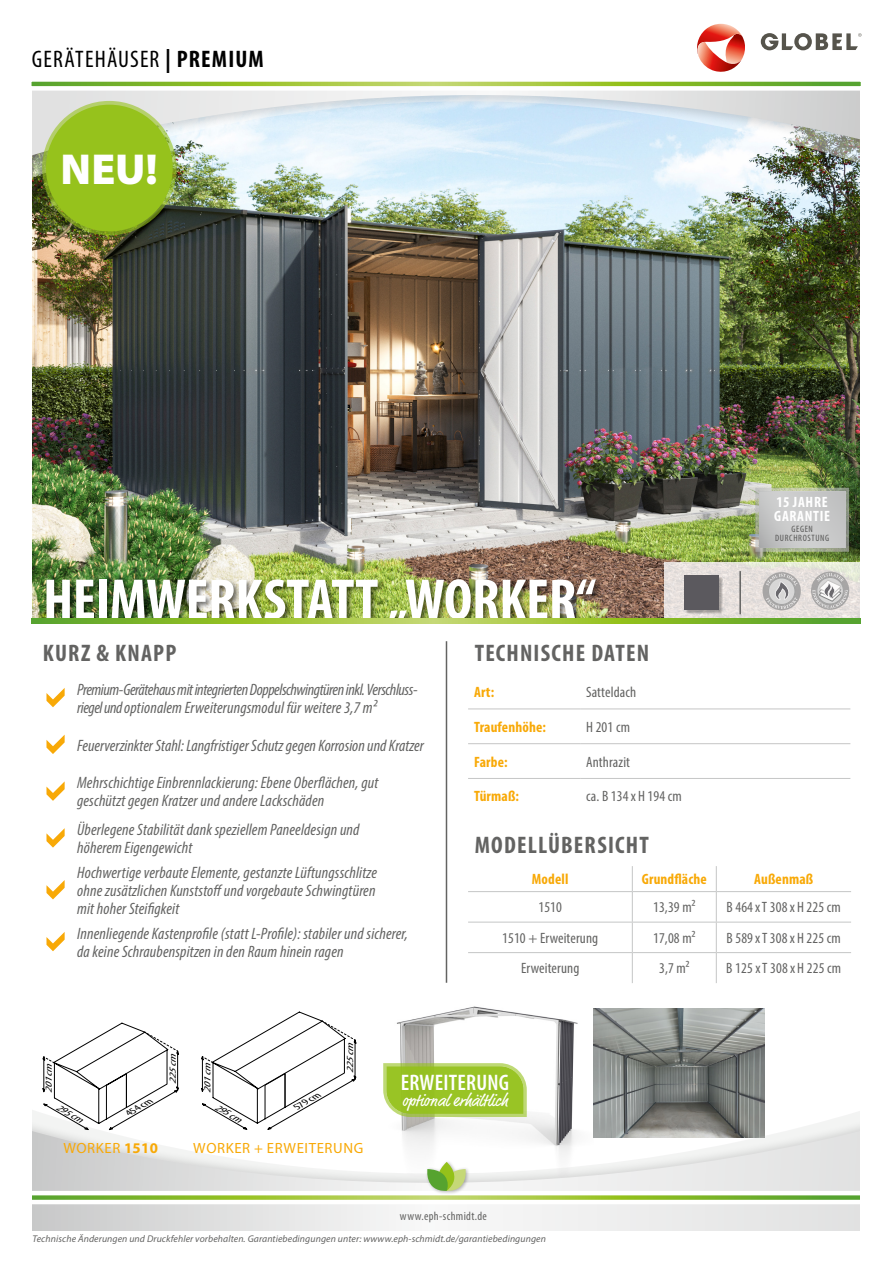
<style>
.page{position:relative;width:893px;height:1263px;background:#fff}
.page>*{position:absolute;margin:0;border:0;box-sizing:border-box;transform-origin:0 0}
.t1{font:700 condensed 58.5px "Myriad Pro";letter-spacing:-.005em;color:#fff}
.t2{font:900 43.5px "Myriad Pro";color:#fff}
.t3{font:700 condensed 24px "Myriad Pro";letter-spacing:.05em;color:#636362}
.t4{font:condensed 24px "Myriad Pro";letter-spacing:.05em;color:#000}
.t5{font:600 condensed 22.5px "Myriad Pro";letter-spacing:.01em;color:#fff}
.t6{font:16.95px "Market Pro";letter-spacing:-.005em;color:#fff}
.t7{font:italic condensed 16.5px/18px "Myriad Pro";letter-spacing:.01em;color:#636362}
.t8{font:italic condensed 16.5px/18px "Myriad Pro";letter-spacing:-.025em;color:#636362}
.t9{font:condensed 15px "Myriad Pro";letter-spacing:.01em;color:#636362}
.t10{font:700 condensed 15px "Myriad Pro";letter-spacing:.01em;color:#f8a907}
.t11{font:700 condensed 15px/13.5px "Myriad Pro";letter-spacing:.045em;color:#fff}
.t12{font:14.85px "Myriad Pro";letter-spacing:.04em;color:#f8a907}
.t13{font:condensed 12px "Myriad Pro";letter-spacing:.03em;color:#626261}
.t14{font:italic 9.75px "Myriad Pro";letter-spacing:.01em;color:#636362}
.t15{font:italic condensed 9.3px "Myriad Pro";color:#000;scale:1.42 1}
.t16{font:condensed 9.3px/9.3px "Myriad Pro";letter-spacing:.07em;color:#565655;text-align:center}
.s1{font-weight:700}
</style>
<div class="page">
<img style="left:396px;top:974px;width:182px;height:86px">
<img style="left:593px;top:1009px;width:171px;height:51px">
<img style="left:32px;top:225px;width:828px;height:394px">
<svg style="left:356px;top:1060px;width:409px;height:26px"></svg>
<div style="left:0;top:1086px;width:893px;height:113px;background:#000;opacity:.15"></div>
<svg style="left:32px;top:1094px;width:829px;height:137px"></svg>
<svg style="left:32px;top:1206px;width:829px;height:24px"></svg>
<div style="left:45px;top:578px;width:558px;height:55px;background:#000;opacity:.54"></div>
<img style="left:32px;top:193px;width:828px;height:32px">
<div style="left:14px;top:80px;width:879px;height:113px;background:#000;opacity:.15"></div>
<svg style="left:32px;top:93px;width:829px;height:63px;background:#d9e5ec"></svg>
<div style="left:0;top:0;width:32px;height:1263px;background:#fff"></div>
<div style="left:861px;top:0;width:32px;height:1263px;background:#fff"></div>
<svg style="left:46px;top:688px;width:19px;height:19px"></svg>
<svg style="left:46px;top:735px;width:19px;height:19px"></svg>
<svg style="left:46px;top:781px;width:19px;height:20px"></svg>
<svg style="left:46px;top:828px;width:19px;height:20px"></svg>
<svg style="left:46px;top:880px;width:19px;height:19px"></svg>
<svg style="left:46px;top:932px;width:19px;height:19px"></svg>
<hr style="left:446px;top:641px;width:1px;height:342px;background:#636362">
<div style="left:425px;top:1160px;width:45px;height:36px;background:#fff"></div>
<svg style="left:32px;top:1162px;width:829px;height:44px"></svg>
<div style="left:31px;top:621px;width:829px;height:17px;background:#fff"></div>
<svg style="left:31px;top:24px;width:831px;height:69px"></svg>
<svg style="left:664px;top:562px;width:197px;height:57px;background:#e2e0d7"></svg>
<hr style="left:739px;top:571px;width:2px;height:43px;background:#636362">
<div style="left:685px;top:577px;width:38px;height:37px;background:#000;opacity:.3"></div>
<div style="left:684px;top:576px;width:34px;height:34px;background:#5b595e"></div>
<svg style="left:32px;top:619px;width:829px;height:4px;background:#8ebd38"></svg>
<hr style="left:632px;top:892px;width:1px;height:30px;background:#c5c6c6">
<hr style="left:716px;top:892px;width:1px;height:30px;background:#c5c6c6">
<hr style="left:632px;top:922px;width:1px;height:30px;background:#c5c6c6">
<hr style="left:716px;top:922px;width:1px;height:30px;background:#c5c6c6">
<hr style="left:632px;top:953px;width:1px;height:30px;background:#c5c6c6">
<hr style="left:716px;top:953px;width:1px;height:30px;background:#c5c6c6">
<hr style="left:468px;top:891px;width:164px;height:1px;background:#c5c6c6">
<hr style="left:632px;top:891px;width:84px;height:1px;background:#c5c6c6">
<hr style="left:716px;top:891px;width:135px;height:1px;background:#c5c6c6">
<svg style="left:632px;top:866px;width:1px;height:25px"></svg>
<svg style="left:716px;top:866px;width:1px;height:25px"></svg>
<hr style="left:468px;top:922px;width:164px;height:1px;background:#c5c6c6">
<hr style="left:632px;top:922px;width:84px;height:1px;background:#c5c6c6">
<hr style="left:716px;top:922px;width:135px;height:1px;background:#c5c6c6">
<hr style="left:468px;top:952px;width:164px;height:1px;background:#c5c6c6">
<hr style="left:632px;top:952px;width:84px;height:1px;background:#c5c6c6">
<hr style="left:716px;top:952px;width:135px;height:1px;background:#c5c6c6">
<div style="left:46px;top:105px;width:127px;height:126px;background:#96c21c;border-radius:50%"></div>
<div style="left:42px;top:101px;width:134px;height:134px;border:8px solid #96c21c;border-radius:50%"></div>
<svg style="left:382px;top:1061px;width:146px;height:57px;background:#a6ca45"></svg>
<hr style="left:468px;top:708px;width:112px;height:1px;background:#c5c6c6">
<hr style="left:580px;top:708px;width:270px;height:1px;background:#c5c6c6">
<hr style="left:468px;top:743px;width:112px;height:1px;background:#c5c6c6">
<hr style="left:580px;top:743px;width:270px;height:1px;background:#c5c6c6">
<hr style="left:468px;top:778px;width:112px;height:1px;background:#c5c6c6">
<hr style="left:580px;top:778px;width:270px;height:1px;background:#c5c6c6">
<svg style="left:754px;top:486px;width:96px;height:67px;background:#bdc0b8"></svg>
<svg style="left:43px;top:1022px;width:136px;height:108px"></svg>
<svg style="left:201px;top:1012px;width:155px;height:117px"></svg>
<svg style="left:763px;top:572px;width:38px;height:38px"></svg>
<svg style="left:811px;top:572px;width:38px;height:38px"></svg>
<h3 class="t4" style="left:32px;top:44px;width:234px">GERÄTEHÄUSER <span class="s1">| PREMIUM</span></h3>
<h2 class="t2" style="left:61px;top:141px;width:99px">NEU!</h2>
<h1 class="t1" style="left:43px;top:563px;width:554px">HEIMWERKSTATT „WORKER“</h1>
<h3 class="t3" style="left:43px;top:638px;width:135px">KURZ &amp; KNAPP</h3>
<h3 class="t3" style="left:475px;top:638px;width:176px">TECHNISCHE DATEN</h3>
<p class="t11" style="left:774px;top:495px;width:57px">15 JAHRE<br>GARANTIE</p>
<p class="t16" style="left:775px;top:524px;width:56px">GEGEN<br>DURCHROSTUNG</p>
<p class="t8" style="left:77px;top:680px;width:342px">Premium-Gerätehaus mit integrierten Doppelschwingtüren inkl. Verschluss&shy;riegel und optionalem Erweiterungsmodul für weitere 3,7 m²</p>
<p class="t7" style="left:77px;top:736px;width:348px">Feuerverzinkter Stahl: Langfristiger Schutz gegen Korrosion und Kratzer</p>
<p class="t7" style="left:77px;top:774px;width:303px">Mehrschichtige Einbrennlackierung: Ebene Oberflächen, gut geschützt gegen Kratzer und andere Lackschäden</p>
<p class="t7" style="left:77px;top:820px;width:284px">Überlegene Stabilität dank speziellem Paneeldesign und höherem Eigengewicht</p>
<p class="t7" style="left:77px;top:863px;width:301px;text-align:justify">Hochwertige verbaute Elemente, gestanzte Lüftungsschlitze ohne zusätzlichen Kunststoff und vorgebaute Schwingtüren mit hoher Steifigkeit</p>
<p class="t7" style="left:77px;top:924px;width:332px">Innenliegende Kastenprofile (statt L-Profile): stabiler und sicherer, da keine Schraubenspitzen in den Raum hinein ragen</p>
<p class="t10" style="left:474px;top:683px;width:22px">Art:</p>
<p class="t9" style="left:586px;top:683px;width:52px">Satteldach</p>
<p class="t10" style="left:474px;top:717px;width:73px">Traufenhöhe:</p>
<p class="t9" style="left:586px;top:718px;width:45px">H 201 cm</p>
<p class="t10" style="left:474px;top:752px;width:35px">Farbe:</p>
<p class="t9" style="left:586px;top:753px;width:45px">Anthrazit</p>
<p class="t10" style="left:474px;top:787px;width:46px">Türmaß:</p>
<p class="t9" style="left:586px;top:787px;width:97px">ca. B 134x H 194 cm</p>
<h3 class="t3" style="left:475px;top:830px;width:176px">MODELLÜBERSICHT</h3>
<p class="t10" style="left:532px;top:870px;width:38px">Modell</p>
<p class="t10" style="left:642px;top:870px;width:66px">Grundfläche</p>
<p class="t10" style="left:754px;top:870px;width:61px">Außenmaß</p>
<p class="t9" style="left:538px;top:898px;width:25px">1510</p>
<p class="t9" style="left:653px;top:898px;width:44px">13,39 m²</p>
<p class="t9" style="left:726px;top:898px;width:116px">B 464xT 308x H 225 cm</p>
<p class="t9" style="left:502px;top:929px;width:98px">1510 + Erweiterung</p>
<p class="t9" style="left:653px;top:929px;width:44px">17,08 m²</p>
<p class="t9" style="left:726px;top:929px;width:116px">B 589xT 308x H 225 cm</p>
<p class="t9" style="left:521px;top:959px;width:60px">Erweiterung</p>
<p class="t9" style="left:659px;top:959px;width:32px">3,7 m²</p>
<p class="t9" style="left:726px;top:959px;width:116px">B 125 xT 308x H 225 cm</p>
<p class="t15" style="left:43px;top:1093px;width:25px;rotate:-90deg">201cm</p>
<p class="t15" style="left:60px;top:1101px;width:22px;rotate:30deg">295cm</p>
<p class="t15" style="left:125px;top:1108px;width:22px;rotate:-30deg">454cm</p>
<p class="t15" style="left:167px;top:1083px;width:25px;rotate:-90deg">225cm</p>
<p class="t15" style="left:202px;top:1093px;width:25px;rotate:-90deg">201cm</p>
<p class="t15" style="left:219px;top:1101px;width:22px;rotate:30deg">295cm</p>
<p class="t15" style="left:293px;top:1103px;width:22px;rotate:-30deg">579cm</p>
<p class="t15" style="left:345px;top:1072px;width:25px;rotate:-90deg">225cm</p>
<p class="t12" style="left:63px;top:1138px;width:96px">WORKER <span class="s1">1510</span></p>
<p class="t12" style="left:193px;top:1138px;width:172px">WORKER + ERWEITERUNG</p>
<h3 class="t5" style="left:401px;top:1068px;width:110px">ERWEITERUNG</h3>
<p class="t6" style="left:402px;top:1089px;width:107px">optional erhältlich</p>
<p class="t13" style="left:400px;top:1209px;width:88px">www.eph-schmidt.de</p>
<p class="t14" style="left:33px;top:1233px;width:515px">Technische Änderungen und Druckfehler vorbehalten. Garantiebedingungen unter: wwww.eph-schmidt.de/garantiebedingungen</p>
</div>
